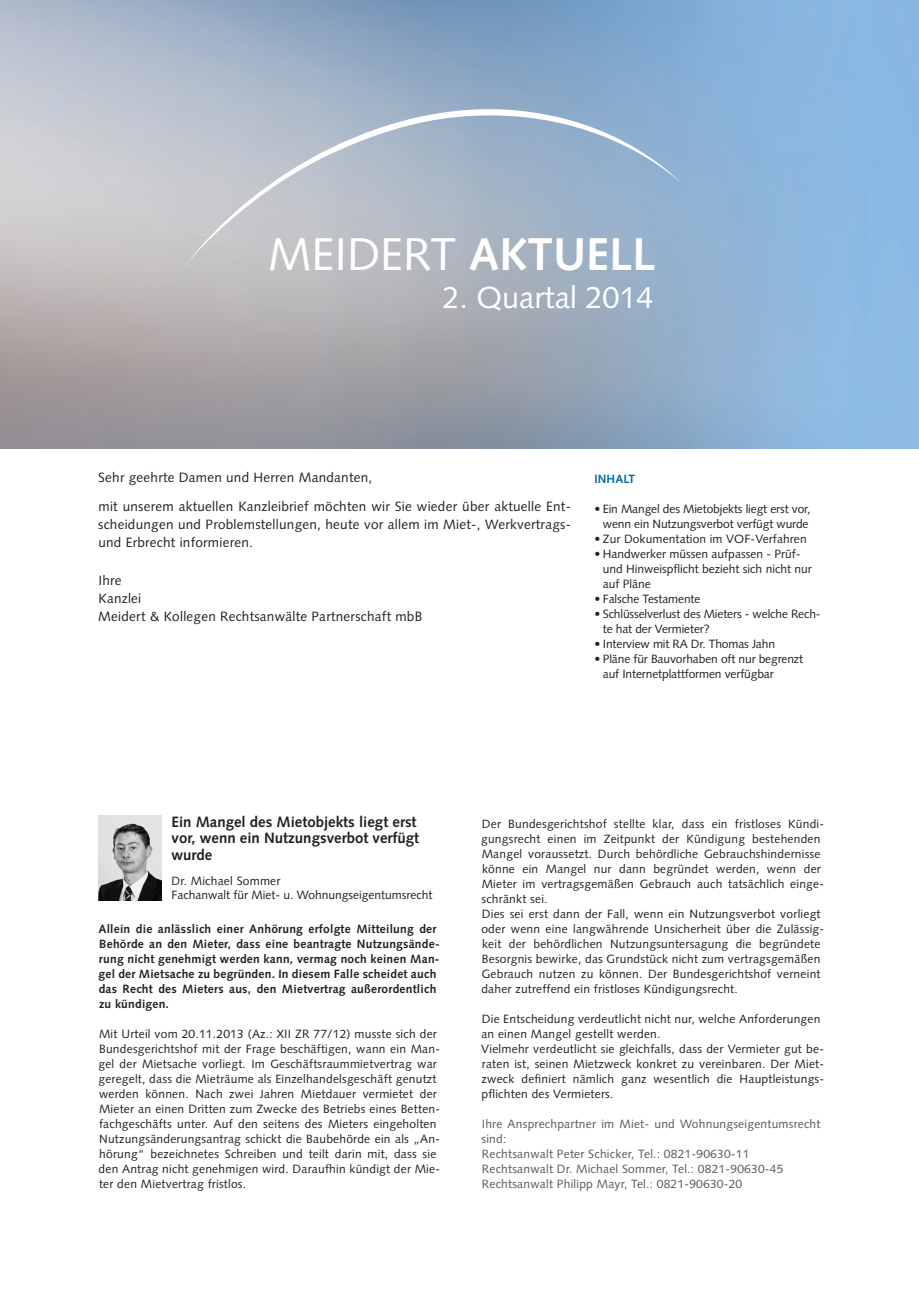
<style>
.page{position:relative;width:919px;height:1289px;background:#fff}
.page>*{position:absolute;margin:0;border:0;box-sizing:border-box;transform-origin:0 0}
.t1{font:45.9px "Syntax LT Std";color:#fff}
.t2{font:30.6px "Syntax LT Std";color:#fff}
.t3{font:700 15px/16.5px "Syntax LT Std";color:#231f20}
.t4{font:13.5px/18px "Syntax LT Std";letter-spacing:.02em;color:#231f20}
.t5{font:12px/15px "Syntax LT Std";letter-spacing:.02em;color:#231f20}
.t6{font:700 12px/15px "Syntax LT Std";letter-spacing:.02em;color:#231f20}
.t7{font:12px/15px "Syntax LT Std";letter-spacing:-.01em;color:#231f20}
.t8{font:12px/15px "Syntax LT Std";letter-spacing:.02em;color:#57585a}
.t9{font:12px/15px "Syntax LT Std";color:#231f20}
.t10{font:700 12px "Syntax LT Std";letter-spacing:.01em;color:#0068a9}
.s1{font-weight:700}
</style>
<div class="page">
<svg style="left:183px;top:100px;width:498px;height:168px;background:#acbaca"></svg>
<img style="left:98px;top:815px;width:63px;height:85px">
<h1 class="t1" style="left:268px;top:227px;width:388px">MEIDERT <span class="s1">AKTUELL</span></h1>
<h2 class="t2" style="left:442px;top:280px;width:212px">2. Quartal 2014</h2>
<p class="t4" style="left:98px;top:463px;width:474px;line-height:28.7px">Sehr geehrte Damen und Herren Mandanten,<br>mit unserem aktuellen Kanzleibrief möchten wir Sie wieder über aktuelle Ent-</p>
<p class="t4" style="left:98px;top:515px;width:474px">scheidungen und Problemstellungen, heute vor allem im Miet-, Werkvertrags&shy;und Erbrecht informieren.</p>
<p class="t4" style="left:98px;top:571px;width:325px">Ihre<br>Kanzlei<br>Meidert &amp; Kollegen Rechtsanwälte Partnerschaft mbB</p>
<p class="t10" style="left:594px;top:472px;width:42px">INHALT</p>
<p class="t7" style="left:594px;top:501px;width:217px;text-align:center">• Ein Mangel des Mietobjekts liegt erst vor, wenn ein Nutzungsverbot verfügt wurde</p>
<p class="t5" style="left:594px;top:531px;width:214px">• Zur Dokumentation im VOF-Verfahren</p>
<p class="t9" style="left:603px;top:546px;width:210px;text-indent:-9px">• Handwerker müssen aufpassen - Prüf&shy;und Hinweispflicht bezieht sich nicht nur auf Pläne</p>
<p class="t7" style="left:594px;top:591px;width:108px">• Falsche Testamente</p>
<p class="t7" style="left:603px;top:606px;width:219px;text-indent:-9px">• Schlüsselverlust des Mieters - welche Rech&shy;te hat der Vermieter?</p>
<p class="t7" style="left:594px;top:636px;width:182px">• Interview mit RA Dr. Thomas Jahn</p>
<p class="t7" style="left:603px;top:651px;width:202px;text-indent:-9px">• Pläne für Bauvorhaben oft nur begrenzt auf Internetplattformen verfügbar</p>
<p class="t3" style="left:171px;top:813px;width:249px">Ein Mangel des Mietobjekts liegt erst vor, wenn ein Nutzungsverbot verfügt wurde</p>
<p class="t9" style="left:171px;top:873px;width:262px;line-height:14.4px">Dr. Michael Sommer<br>Fachanwalt für Miet- u. Wohnungseigentumsrecht</p>
<p class="t6" style="left:98px;top:921px;width:342px">Allein die anlässlich einer Anhörung erfolgte Mitteilung der Behörde an den Mieter, dass eine beantragte Nutzungsände&shy;rung nicht genehmigt werden kann, vermag noch keinen Man&shy;gel der Mietsache zu begründen. In diesem Falle scheidet auch das Recht des Mieters aus, den Mietvertrag außerordentlich zu kündigen.</p>
<p class="t5" style="left:98px;top:1026px;width:343px">Mit Urteil vom 20.11.2013 (Az.: XII ZR 77/12) musste sich der Bundesgerichtshof mit der Frage beschäftigen, wann ein Man&shy;gel der Mietsache vorliegt. Im Geschäftsraummietvertrag war geregelt, dass die Mieträume als Einzelhandelsgeschäft genutzt werden können. Nach zwei Jahren Mietdauer vermietet der Mieter an einen Dritten zum Zwecke des Betriebs eines Betten&shy;fachgeschäfts unter. Auf den seitens des Mieters eingeholten Nutzungsänderungsantrag schickt die Baubehörde ein als „An&shy;hörung“ bezeichnetes Schreiben und teilt darin mit, dass sie den Antrag nicht genehmigen wird. Daraufhin kündigt der Mie&shy;ter den Mietvertrag fristlos.</p>
<p class="t5" style="left:481px;top:816px;width:344px">Der Bundesgerichtshof stellte klar, dass ein fristloses Kündi&shy;gungsrecht einen im Zeitpunkt der Kündigung bestehenden Mangel voraussetzt. Durch behördliche Gebrauchshindernisse könne ein Mangel nur dann begründet werden, wenn der Mieter im vertragsgemäßen Gebrauch auch tatsächlich einge&shy;schränkt sei.<br>Dies sei erst dann der Fall, wenn ein Nutzungsverbot vorliegt oder wenn eine langwährende Unsicherheit über die Zulässig&shy;keit der behördlichen Nutzungsuntersagung die begründete Besorgnis bewirke, das Grundstück nicht zum vertragsgemäßen Gebrauch nutzen zu können. Der Bundesgerichtshof verneint daher zutreffend ein fristloses Kündigungsrecht.</p>
<p class="t5" style="left:481px;top:1011px;width:344px">Die Entscheidung verdeutlicht nicht nur, welche Anforderungen an einen Mangel gestellt werden.<br>Vielmehr verdeutlicht sie gleichfalls, dass der Vermieter gut be&shy;raten ist, seinen Mietzweck konkret zu vereinbaren. Der Miet&shy;zweck definiert nämlich ganz wesentlich die Hauptleistungs&shy;pflichten des Vermieters.</p>
<p class="t8" style="left:481px;top:1116px;width:340px">Ihre Ansprechpartner im Miet- und Wohnungseigentumsrecht sind:<br>Rechtsanwalt Peter Schicker, Tel.: 0821-90630-11<br>Rechtsanwalt Dr. Michael Sommer, Tel.: 0821-90630-45<br>Rechtsanwalt Philipp Mayr, Tel.: 0821-90630-20</p>
</div>
